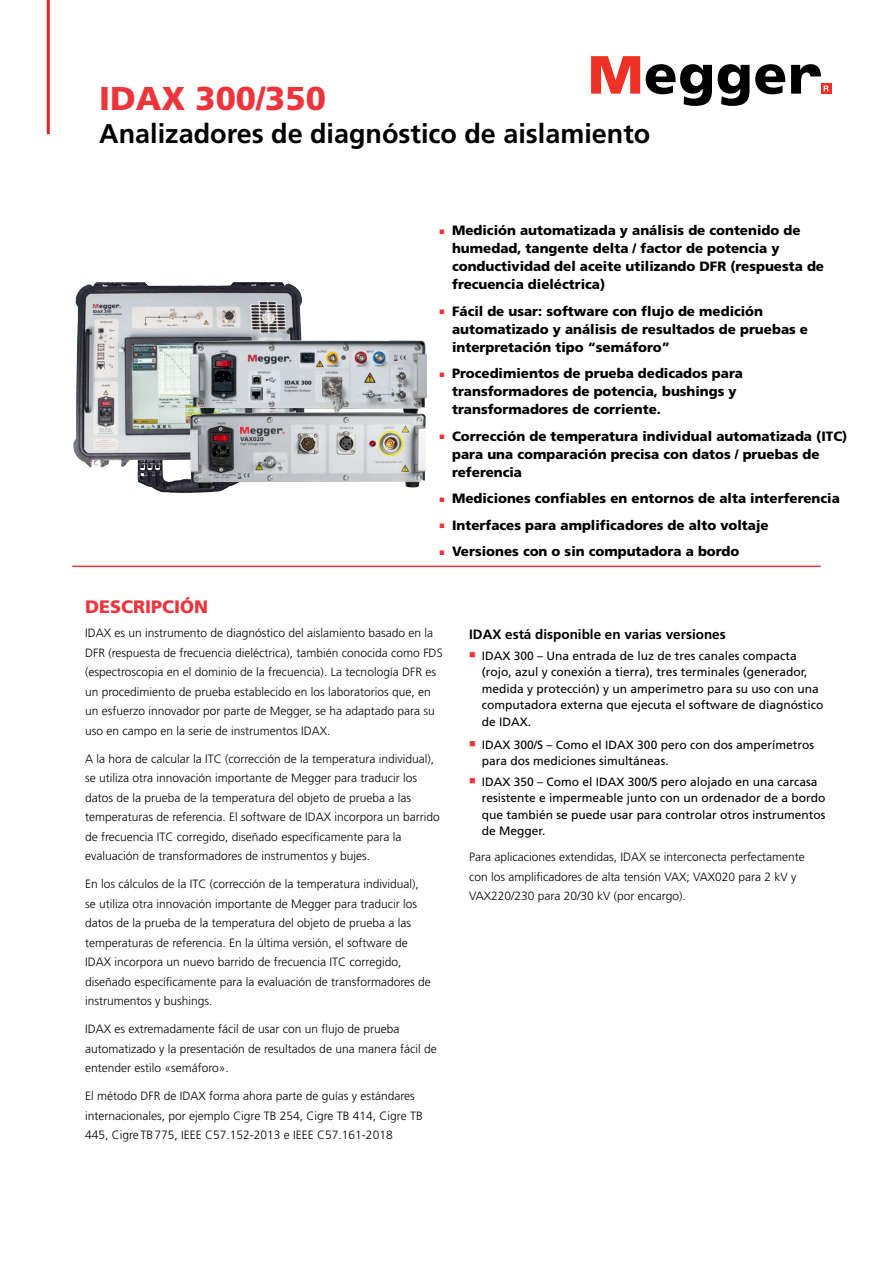
<style>
.page{position:relative;width:893px;height:1263px;background:#fff}
.page>*{position:absolute;margin:0;border:0;box-sizing:border-box;transform-origin:0 0}
.t1{font:900 33px "Frutiger LT Std";color:#ee343b}
.t2{font:700 27px "Frutiger LT Std";color:#000}
.t3{font:900 18px "Frutiger LT Std";color:#ee343b}
.t4{font:900 13.5px/18px "Frutiger LT Std";color:#000}
.t5{font:700 13.5px "Frutiger LT Std";color:#000}
.t6{font:300 12px/19.5px "Frutiger LT Std";color:#000}
.t7{font:12px/16.5px "Frutiger LT Std";color:#000}
.s1{color:#ee343b}
</style>
<div class="page">
<hr style="left:47px;top:0;width:3px;height:134px;background:#ed1d24">
<svg style="left:828px;top:84px;width:3px;height:10px"></svg>
<svg style="left:591px;top:56px;width:49px;height:38px"></svg>
<svg style="left:646px;top:64px;width:66px;height:42px"></svg>
<svg style="left:718px;top:64px;width:67px;height:42px"></svg>
<svg style="left:791px;top:64px;width:37px;height:30px"></svg>
<hr style="left:72px;top:566px;width:749px;height:1px;background:#ee343b">
<img style="left:73px;top:282px;width:160px;height:210px">
<img style="left:190px;top:340px;width:236px;height:74px">
<img style="left:190px;top:412px;width:205px;height:76px">
<h1 class="t1" style="left:99px;top:79px;width:228px">IDAX 300/350</h1>
<h2 class="t2" style="left:99px;top:117px;width:553px">Analizadores de diagnóstico de aislamiento</h2>
<p class="t4" style="left:452px;top:221px;width:374px;text-indent:-13px"><span class="s1">▪</span> Medición automatizada y análisis de contenido de humedad, tangente delta / factor de potencia y conductividad del aceite utilizando DFR (respuesta de frecuencia dieléctrica)</p>
<p class="t4" style="left:452px;top:302px;width:358px;text-indent:-13px"><span class="s1">▪</span> Fácil de usar: software con flujo de medición automatizado y análisis de resultados de pruebas e interpretación tipo “semáforo”</p>
<p class="t4" style="left:452px;top:364px;width:293px;text-indent:-13px"><span class="s1">▪</span> Procedimientos de prueba dedicados para transformadores de potencia, bushings y transformadores de corriente.</p>
<p class="t4" style="left:452px;top:427px;width:397px;text-indent:-13px"><span class="s1">▪</span> Corrección de temperatura individual automatizada (ITC) para una comparación precisa con datos / pruebas de referencia</p>
<p class="t4" style="left:439px;top:489px;width:402px"><span class="s1">▪</span> Mediciones confiables en entornos de alta interferencia</p>
<p class="t4" style="left:439px;top:516px;width:331px"><span class="s1">▪</span> Interfaces para amplificadores de alto voltaje</p>
<p class="t4" style="left:439px;top:542px;width:302px"><span class="s1">▪</span> Versiones con o sin computadora a bordo</p>
<h3 class="t3" style="left:85px;top:596px;width:125px">DESCRIPCIÓN</h3>
<p class="t6" style="left:85px;top:623px;width:359px">IDAX es un instrumento de diagnóstico del aislamiento basado en la DFR (respuesta de frecuencia dieléctrica), también conocida como FDS (espectroscopia en el dominio de la frecuencia). La tecnología DFR es un procedimiento de prueba establecido en los laboratorios que, en un esfuerzo innovador por parte de Megger, se ha adaptado para su uso en campo en la serie de instrumentos IDAX.</p>
<p class="t6" style="left:85px;top:749px;width:356px">A la hora de calcular la ITC (corrección de la temperatura individual), se utiliza otra innovación importante de Megger para traducir los datos de la prueba de la temperatura del objeto de prueba a las temperaturas de referencia. El software de IDAX incorpora un barrido de frecuencia ITC corregido, diseñado específicamente para la evaluación de transformadores de instrumentos y bujes.</p>
<p class="t6" style="left:85px;top:874px;width:347px">En los cálculos de la ITC (corrección de la temperatura individual), se utiliza otra innovación importante de Megger para traducir los datos de la prueba de la temperatura del objeto de prueba a las temperaturas de referencia. En la última versión, el software de IDAX incorpora un nuevo barrido de frecuencia ITC corregido, diseñado específicamente para la evaluación de transformadores de instrumentos y bushings.</p>
<p class="t6" style="left:85px;top:1019px;width:353px">IDAX es extremadamente fácil de usar con un flujo de prueba automatizado y la presentación de resultados de una manera fácil de entender estilo «semáforo».</p>
<p class="t6" style="left:85px;top:1086px;width:339px">El método DFR de IDAX forma ahora parte de guías y estándares internacionales, por ejemplo Cigre TB 254, Cigre TB 414, Cigre TB<br>445, CigreTB775, IEEE C57.152-2013 e IEEE C57.161-2018</p>
<p class="t5" style="left:469px;top:626px;width:258px">IDAX está disponible en varias versiones</p>
<p class="t7" style="left:482px;top:647px;width:343px">IDAX 300 – Una entrada de luz de tres canales compacta (rojo, azul y conexión a tierra), tres terminales (generador, medida y protección) y un amperímetro para su uso con una computadora externa que ejecuta el software de diagnóstico de IDAX.</p>
<p class="t7" style="left:482px;top:736px;width:334px">IDAX 300/S – Como el IDAX 300 pero con dos amperímetros para dos mediciones simultáneas.</p>
<p class="t7" style="left:482px;top:774px;width:345px">IDAX 350 – Como el IDAX 300/S pero alojado en una carcasa resistente e impermeable junto con un ordenador de a bordo que también se puede usar para controlar otros instrumentos de Megger.</p>
<p class="t6" style="left:469px;top:848px;width:337px">Para aplicaciones extendidas, IDAX se interconecta perfectamente con los amplificadores de alta tensión VAX; VAX020 para 2 kV y<br>VAX220/230 para 20/30 kV (por encargo).</p>
</div>
